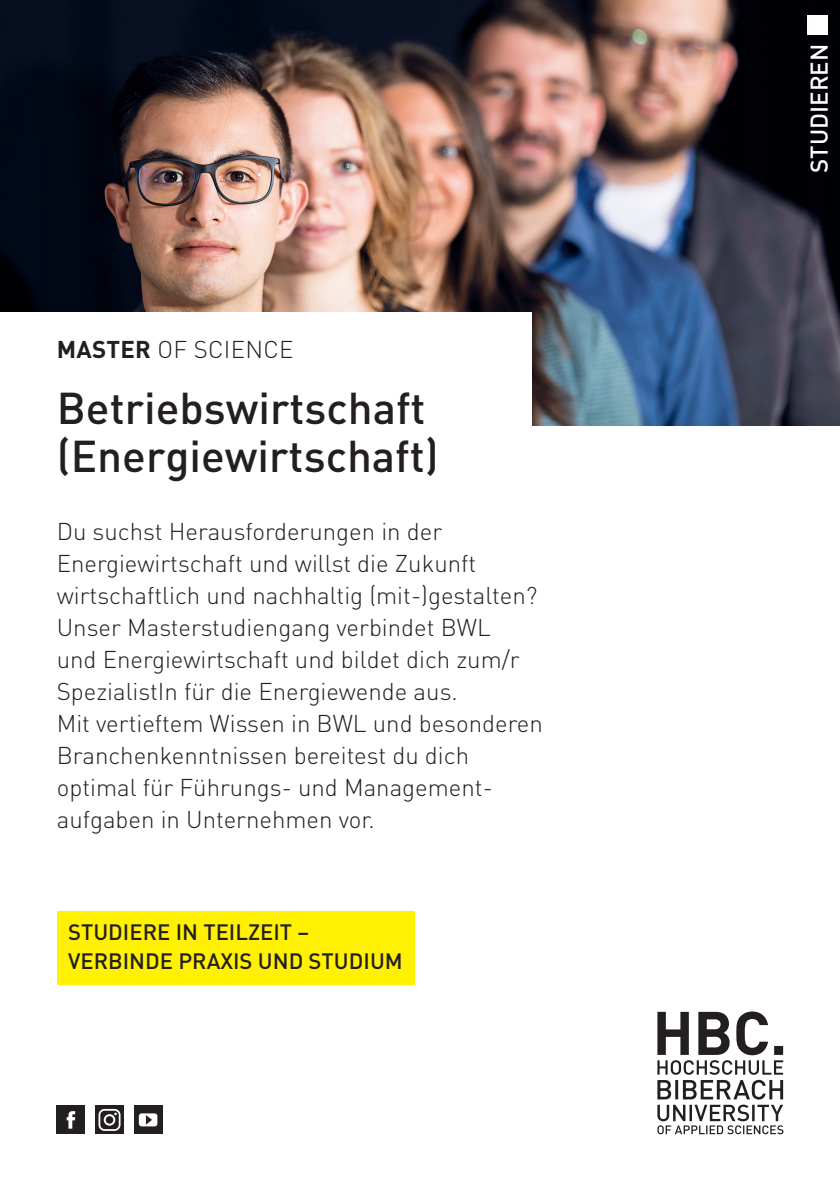
<style>
.page{position:relative;width:840px;height:1191px;background:#fff}
.page>*{position:absolute;margin:0;border:0;box-sizing:border-box;transform-origin:0 0}
.t1{font:500 44px/48px "DIN";color:#231f20}
.t2{font:300 24px/32px "DIN";color:#231f20}
.t3{font:500 24px "DIN";color:#fff}
.t4{font:500 22px/28px "DIN";color:#231f20}
.s1{font-weight:700}
</style>
<div class="page">
<img style="left:0;top:0;width:839px;height:425px">
<div style="left:0;top:312px;width:531px;height:211px;background:#fff"></div>
<div style="left:807px;top:15px;width:20px;height:20px;background:#fff"></div>
<div style="left:57px;top:910px;width:357px;height:74px;background:#fff101"></div>
<div style="left:57px;top:1105px;width:28px;height:29px;background:#231f20"></div>
<svg style="left:67px;top:1111px;width:8px;height:17px"></svg>
<div style="left:134px;top:1105px;width:28px;height:29px;background:#231f20"></div>
<div style="left:139px;top:1113px;width:18px;height:13px;background:#fff;border-radius:3px"></div>
<svg style="left:146px;top:1115px;width:6px;height:9px"></svg>
<div style="left:95px;top:1105px;width:29px;height:29px;background:#231f20"></div>
<svg style="left:98px;top:1109px;width:22px;height:21px"></svg>
<svg style="left:657px;top:1011px;width:126px;height:123px"></svg>
<p class="t2" style="left:57px;top:333px;width:238px"><span class="s1">MASTER</span> OF SCIENCE</p>
<h1 class="t1" style="left:57px;top:382px;width:383px">Betriebswirtschaft (Energiewirtschaft)</h1>
<p class="t2" style="left:57px;top:515px;width:487px">Du suchst Herausforderungen in der Energiewirtschaft und willst die Zukunft wirtschaftlich und nachhaltig (mit-)gestalten?<br>Unser Masterstudiengang verbindet BWL<br>und Energiewirtschaft und bildet dich zum/r SpezialistIn für die Energiewende aus.<br>Mit vertieftem Wissen in BWL und besonderen Branchenkenntnissen bereitest du dich optimal für Führungs- und Management&shy;aufgaben in Unternehmen vor.</p>
<p class="t4" style="left:68px;top:917px;width:336px">STUDIERE IN TEILZEIT –<br>VERBINDE PRAXIS UND STUDIUM</p>
<p class="t3" style="left:803px;top:173px;width:130px;rotate:-90deg">STUDIEREN</p>
</div>
